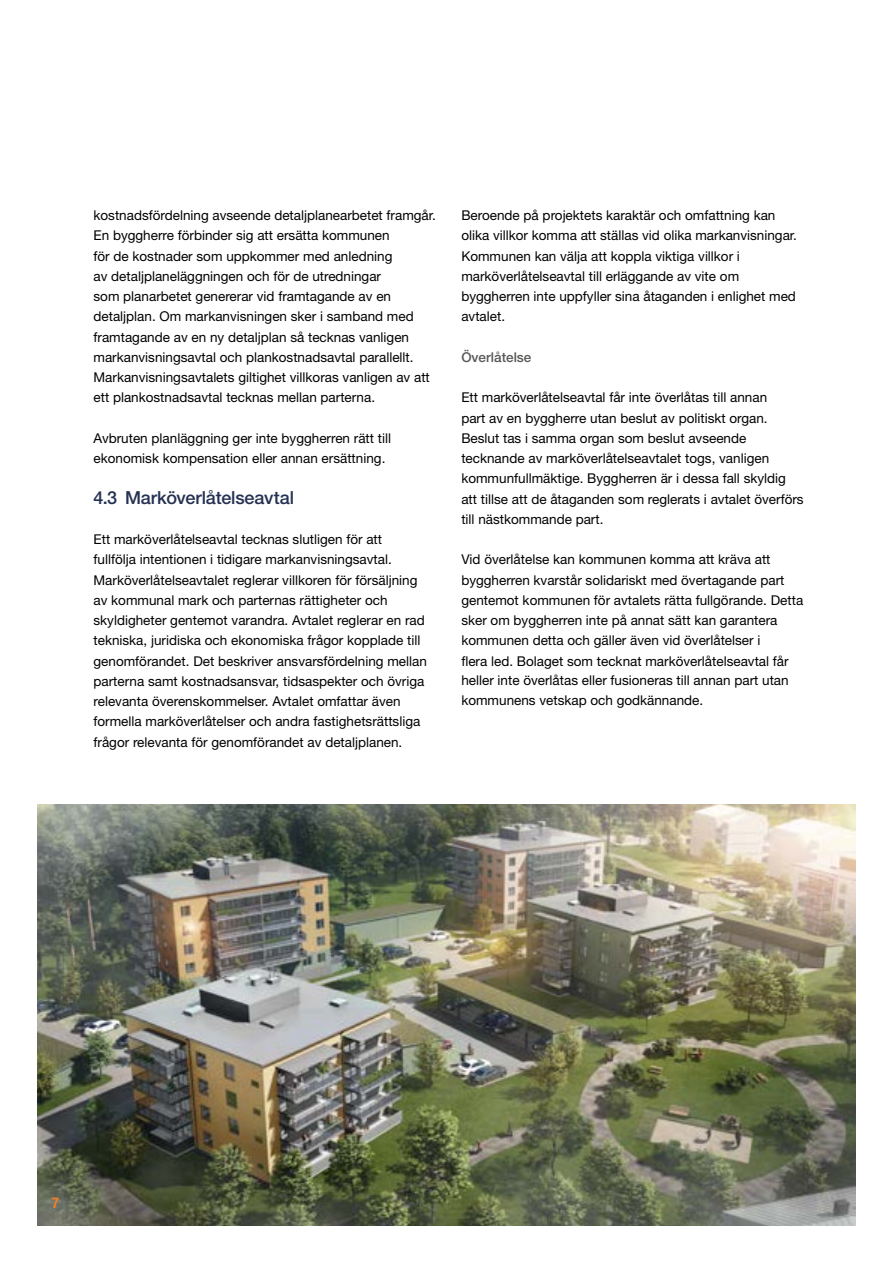
<style>
.page{position:relative;width:893px;height:1263px;background:#fff}
.page>*{position:absolute;margin:0;border:0;box-sizing:border-box;transform-origin:0 0}
.t1{font:500 18px "Helvetica Neue LT Std";letter-spacing:-.005em;color:#253152}
.t2{font:700 condensed 15px "Helvetica Neue LT Std";color:#ef7e26}
.Bröd{font:13.5px/20.2px "Helvetica Neue LT Std";color:#000}
.t3{font:500 13.5px "Helvetica Neue LT Std";color:#575756}
</style>
<div class="page">
<img style="left:37px;top:805px;width:819px;height:421px">
<p class="Bröd" style="left:94px;top:205px;width:344px">kostnadsfördelning avseende detaljplanearbetet framgår.<br>En byggherre förbinder sig att ersätta kommunen<br>för de kostnader som uppkommer med anledning<br>av detaljplaneläggningen och för de utredningar<br>som planarbetet genererar vid framtagande av en detaljplan. Om markanvisningen sker i samband med framtagande av en ny detaljplan så tecknas vanligen markanvisningsavtal och plankostnadsavtal parallellt.<br>Markanvisningsavtalets giltighet villkoras vanligen av att ett plankostnadsavtal tecknas mellan parterna.</p>
<p class="Bröd" style="left:94px;top:428px;width:299px">Avbruten planläggning ger inte byggherren rätt till ekonomisk kompensation eller annan ersättning.</p>
<h2 class="t1" style="left:94px;top:486px;width:202px">4.3 Marköverlåtelseavtal</h2>
<p class="Bröd" style="left:94px;top:529px;width:335px">Ett marköverlåtelseavtal tecknas slutligen för att fullfölja intentionen i tidigare markanvisningsavtal.<br>Marköverlåtelseavtalet reglerar villkoren för försäljning av kommunal mark och parternas rättigheter och skyldigheter gentemot varandra. Avtalet reglerar en rad tekniska, juridiska och ekonomiska frågor kopplade till genomförandet. Det beskriver ansvarsfördelning mellan parterna samt kostnadsansvar, tidsaspekter och övriga relevanta överenskommelser. Avtalet omfattar även formella marköverlåtelser och andra fastighetsrättsliga frågor relevanta för genomförandet av detaljplanen.</p>
<p class="Bröd" style="left:461px;top:205px;width:337px">Beroende på projektets karaktär och omfattning kan olika villkor komma att ställas vid olika markanvisningar.<br>Kommunen kan välja att koppla viktiga villkor i marköverlåtelseavtal till erläggande av vite om byggherren inte uppfyller sina åtaganden i enlighet med avtalet.</p>
<h3 class="t3" style="left:461px;top:349px;width:72px">Överlåtelse</h3>
<p class="Bröd" style="left:461px;top:387px;width:344px">Ett marköverlåtelseavtal får inte överlåtas till annan<br>part av en byggherre utan beslut av politiskt organ.<br>Beslut tas i samma organ som beslut avseende tecknande av marköverlåtelseavtalet togs, vanligen kommunfullmäktige. Byggherren är i dessa fall skyldig att tillse att de åtaganden som reglerats i avtalet överförs till nästkommande part.</p>
<p class="Bröd" style="left:461px;top:549px;width:343px">Vid överlåtelse kan kommunen komma att kräva att byggherren kvarstår solidariskt med övertagande part gentemot kommunen för avtalets rätta fullgörande. Detta sker om byggherren inte på annat sätt kan garantera kommunen detta och gäller även vid överlåtelser i<br>flera led. Bolaget som tecknat marköverlåtelseavtal får heller inte överlåtas eller fusioneras till annan part utan kommunens vetskap och godkännande.</p>
<p class="t2" style="left:52px;top:1193px;width:9px">7</p>
</div>
